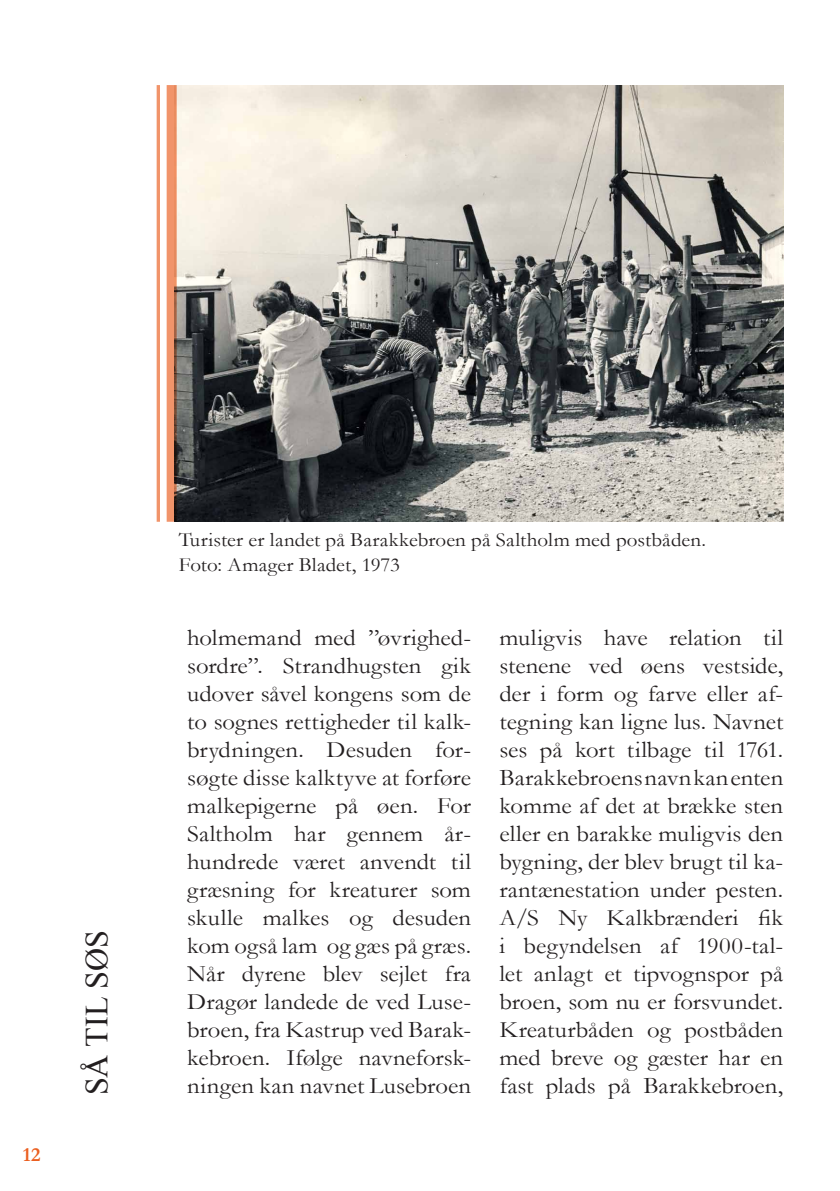
<style>
.page{position:relative;width:840px;height:1191px;background:#fff}
.page>*{position:absolute;margin:0;border:0;box-sizing:border-box;transform-origin:0 0}
.t1{font:32px "Times New Roman";letter-spacing:-.01em;color:#231f20}
.Brødtekst{font:23.6px/28px "Garamond";color:#231f20;text-align:justify;scale:1.05 1}
.Billedtekst_sort_ven{font:20px "Garamond";letter-spacing:.01em;color:#231f20;scale:1.05 1}
.t2{font:700 20px "Garamond";color:#eb5f20}
</style>
<div class="page">
<img style="left:176px;top:85px;width:606px;height:437px">
<svg style="left:166px;top:85px;width:10px;height:437px;background:#e2916c"></svg>
<svg style="left:156px;top:85px;width:4px;height:437px;background:#f3a582"></svg>
<p class="t2" style="left:23px;top:1140px;width:19px">12</p>
<h1 class="t1" style="left:75px;top:1095px;width:166px;rotate:-90deg">SÅ TIL SØS</h1>
<p class="Billedtekst_sort_ven" style="left:179px;top:526px;width:503px">Turister er landet på Barakkebroen på Saltholm med postbåden.</p>
<p class="Billedtekst_sort_ven" style="left:179px;top:551px;width:212px">Foto: Amager Bladet, 1973</p>
<p class="Brødtekst" style="left:187px;top:623px;width:271px">holmemand med ”øvrighed&shy;sordre”. Strandhugsten gik udover såvel kongens som de to sognes rettigheder til kalk-</p>
<p class="Brødtekst" style="left:187px;top:735px;width:271px">brydningen. Desuden for&shy;søgte disse kalktyve at forføre malkepigerne på øen. For</p>
<p class="Brødtekst" style="left:187px;top:819px;width:272px">Saltholm har gennem år&shy;hundrede været anvendt til græsning for kreaturer som skulle malkes og desuden kom også lam og gæs på græs.</p>
<p class="Brødtekst" style="left:187px;top:959px;width:271px">Når dyrene blev sejlet fra Dragør landede de ved Luse&shy;broen, fra Kastrup ved Barak&shy;kebroen. Ifølge navneforsk&shy;ningen kan navnet Lusebroen</p>
<p class="Brødtekst" style="left:499px;top:623px;width:271px">muligvis have relation til stenene ved øens vestside, der i form og farve eller af&shy;tegning kan ligne lus. Navnet ses på kort tilbage til 1761.</p>
<p class="Brødtekst" style="left:499px;top:763px;width:271px">Barakkebroens navn kan enten komme af det at brække sten eller en barakke muligvis den bygning, der blev brugt til ka&shy;rantænestation under pesten.</p>
<p class="Brødtekst" style="left:499px;top:903px;width:272px">A/S Ny Kalkbrænderi fik i begyndelsen af 1900-tal&shy;let anlagt et tipvognspor på broen, som nu er forsvundet.<br>Kreaturbåden og postbåden med breve og gæster har en fast plads på Barakkebroen,</p>
</div>
